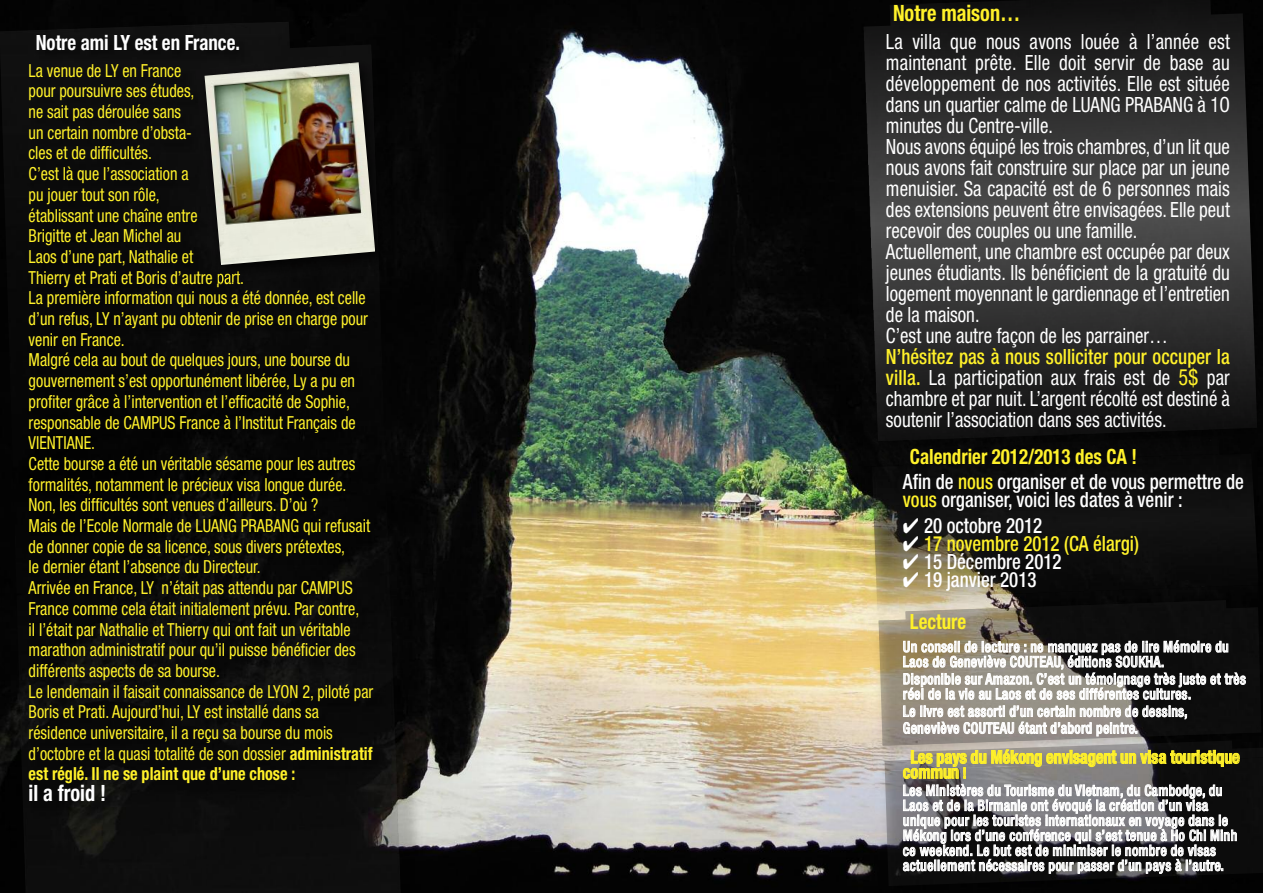
<style>
.page{position:relative;width:1263px;height:893px;background:#fff}
.page>*{position:absolute;margin:0;border:0;box-sizing:border-box;transform-origin:0 0}
.t1{font:700 condensed 22.5px "Helvetica Neue";color:#fff12a;scale:.9 1}
.t2{font:700 condensed 22.5px "Helvetica Neue";color:#fff;scale:.9 1}
.t3{font:condensed 21px/21px "Helvetica Neue";color:#fff;scale:.9 1}
.t4{font:500 condensed 21px/24.5px "Helvetica Neue";color:#fff;scale:.9 1}
.t5{font:500 condensed 21px "Helvetica Neue";color:#fff12a;scale:.9 1}
.t6{font:700 condensed 21px "Helvetica Neue";color:#fff;scale:.9 1}
.t7{font:condensed 18px/20.7px "Helvetica Neue";color:#fff12a;scale:.9 1}
.t8{font:700 condensed 18px/15px "Helvetica Neue";color:#fff12a;scale:.9 1}
.t9{font:500 condensed 15px/15px "Helvetica Neue";letter-spacing:.03em;color:#fff;scale:.9 1}
.s1{font-weight:700}
.s2{font-weight:500;color:#fff12a}
.s3{font-size:22.5px;color:#fff12a}
.s4{font-weight:700;color:#fff12a}
.s5{color:#fff12a}
.s6{color:#fff}
.s7{font-size:15px}
</style>
<div class="page">
<img style="left:0;top:0;width:874px;height:893px">
<div style="left:847px;top:0;width:416px;height:466px;background:#040404"></div>
<img style="left:863px;top:0;width:394px;height:418px">
<img style="left:878px;top:641px;width:383px;height:84px">
<img style="left:874px;top:771px;width:389px;height:122px">
<img style="left:873px;top:725px;width:390px;height:46px">
<img style="left:882px;top:726px;width:379px;height:20px">
<img style="left:885px;top:771px;width:378px;height:115px">
<img style="left:884px;top:740px;width:379px;height:31px">
<img style="left:860px;top:432px;width:403px;height:209px">
<img style="left:862px;top:418px;width:401px;height:48px">
<img style="left:877px;top:419px;width:380px;height:22px">
<img style="left:867px;top:584px;width:396px;height:57px">
<img style="left:878px;top:615px;width:380px;height:25px">
<img style="left:872px;top:454px;width:386px;height:144px">
<div style="left:898px;top:434px;width:321px;height:31px;background:#080808"></div>
<img style="left:877px;top:585px;width:382px;height:30px">
<img style="left:905px;top:600px;width:321px;height:14px">
<img style="left:0;top:14px;width:445px;height:879px">
<img style="left:0;top:21px;width:401px;height:872px">
<div style="left:0;top:23px;width:400px;height:843px;background:#090909"></div>
<div style="left:379px;top:53px;width:15px;height:217px;background:#040404"></div>
<div style="left:195px;top:53px;width:184px;height:231px;background:#0c0c0c"></div>
<img style="left:204px;top:63px;width:171px;height:202px">
<p class="t6" style="left:36px;top:29px;width:228px">Notre ami LY est en France.</p>
<p class="t7" style="left:29px;top:61px;width:384px">La venue de LY en France<br>pour poursuivre ses études,<br>ne sait pas déroulée sans<br>un certain nombre d’obsta-<br>cles et de difficultés.<br>C’est là que l’association a<br>pu jouer tout son rôle,<br>établissant une chaîne entre<br>Brigitte et Jean Michel au<br>Laos d’une part, Nathalie et<br>Thierry et Prati et Boris d’autre part.<br>La première information qui nous a été donnée, est celle d’un refus, LY n’ayant pu obtenir de prise en charge pour venir en France.<br>Malgré cela au bout de quelques jours, une bourse du gouvernement s’est opportunément libérée, Ly a pu en profiter grâce à l’intervention et l’efficacité de Sophie, responsable de CAMPUS France à l’Institut Français de VIENTIANE.<br>Cette bourse a été un véritable sésame pour les autres formalités, notamment le précieux visa longue durée.<br>Non, les difficultés sont venues d’ailleurs. D’où ?<br>Mais de l’Ecole Normale de LUANG PRABANG qui refusait de donner copie de sa licence, sous divers prétextes,<br>le dernier étant l’absence du Directeur.<br>Arrivée en France, LY n’était pas attendu par CAMPUS France comme cela était initialement prévu. Par contre,<br>il l’était par Nathalie et Thierry qui ont fait un véritable marathon administratif pour qu’il puisse bénéficier des différents aspects de sa bourse.<br>Le lendemain il faisait connaissance de LYON 2, piloté par Boris et Prati. Aujourd’hui, LY est installé dans sa résidence universitaire, il a reçu sa bourse du mois d’octobre et la quasi totalité de son dossier <span class="s1">administratif est réglé. Il ne se plaint que d’une chose :</span></p>
<p class="t2" style="left:29px;top:779px;width:88px">il a froid !</p>
<p class="t1" style="left:893px;top:0;width:143px">Notre maison…</p>
<p class="t3" style="left:886px;top:33px;width:384px">La villa que nous avons louée à l’année est maintenant prête. Elle doit servir de base au développement de nos activités. Elle est située dans un quartier calme de LUANG PRABANG à 1O minutes du Centre-ville.<br>Nous avons équipé les trois chambres, d’un lit que nous avons fait construire sur place par un jeune menuisier. Sa capacité est de 6 personnes mais des extensions peuvent être envisagées. Elle peut recevoir des couples ou une famille.<br>Actuellement, une chambre est occupée par deux jeunes étudiants. Ils bénéficient de la gratuité du logement moyennant le gardiennage et l’entretien de la maison.<br>C’est une autre façon de les parrainer…</p>
<p class="t3" style="left:886px;top:348px;width:384px;text-align:justify"><span class="s2">N’hésitez pas à nous solliciter pour occuper la villa.</span> La participation aux frais est de <span class="s3">5$</span> par chambre et par nuit. L’argent récolté est destiné à soutenir l’association dans ses activités.</p>
<p class="t4" style="left:903px;top:446px;width:380px;text-indent:7px"><span class="s4">Calendrier 2012/2013 des CA !<br></span>Afin de <span class="s5">nous</span> organiser et de vous permettre de</p>
<p class="t4" style="left:903px;top:489px;width:312px"><span class="s5">vous</span> organiser, voici les dates à venir :</p>
<p class="t4" style="left:903px;top:515px;width:156px">✔ 20 octobre 2012</p>
<p class="t5" style="left:903px;top:536px;width:264px"><span class="s6">✔</span> 17 novembre 2012 (CA élargi)</p>
<p class="t4" style="left:903px;top:551px;width:178px">✔ 15 Décembre 2012</p>
<p class="t4" style="left:910px;top:561px;width:142px;line-height:41.5px;text-indent:-7px">✔ 19 janvier 2013<br><span class="s4">Lecture</span></p>
<p class="t9" style="left:903px;top:640px;width:363px">Un conseil de lecture : ne manquez pas de lire Mémoire du<br>Laos de Geneviève COUTEAU, éditions SOUKHA.</p>
<p class="t9" style="left:903px;top:673px;width:382px">Disponible sur Amazon. C’est un témoignage très juste et très réel de la vie au Laos et de ses différentes cultures.</p>
<p class="t9" style="left:903px;top:704px;width:318px;line-height:16.8px">Le livre est assorti d’un certain nombre de dessins,<br>Geneviève COUTEAU étant d’abord peintre.</p>
<p class="t8" style="left:903px;top:749px;width:376px;text-indent:8px">Les pays du Mékong envisagent un visa touristique commun <span class="s7">!</span></p>
<p class="t9" style="left:903px;top:784px;width:373px">Les Ministères du Tourisme du Vietnam, du Cambodge, du Laos et de la Birmanie ont évoqué la création d’un visa unique pour les touristes internationaux en voyage dans le Mékong lors d’une conférence qui s’est tenue à Ho Chi Minh ce weekend. Le but est de minimiser le nombre de visas actuellement nécessaires pour passer d’un pays à l’autre.</p>
</div>
